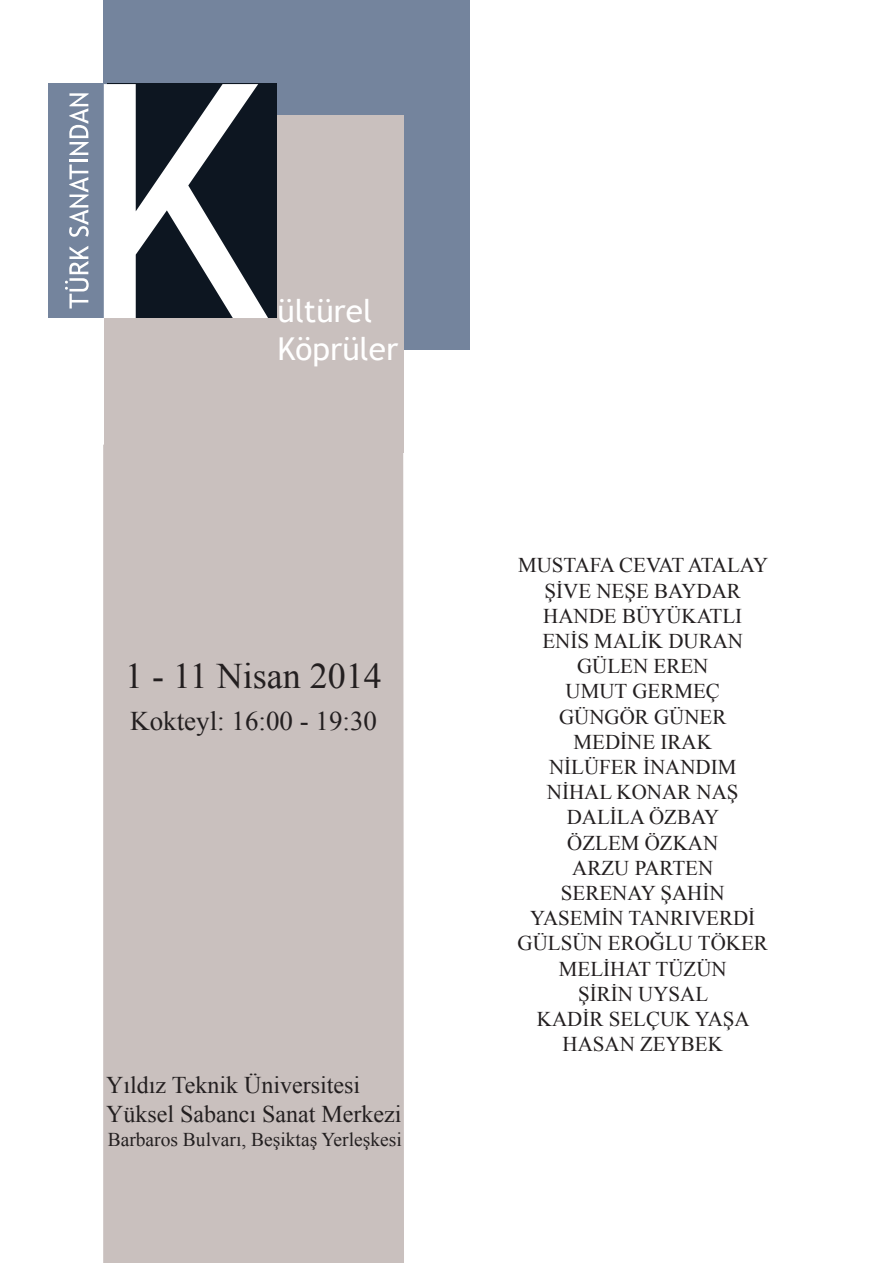
<style>
.page{position:relative;width:893px;height:1263px;background:#fff}
.page>*{position:absolute;margin:0;border:0;box-sizing:border-box;transform-origin:0 0}
.t1{font:36px "Times New Roman";color:#231f20}
.t2{font:31.5px/37.8px "Trebuchet MS";color:#fff}
.t3{font:27px "Times New Roman";color:#231f20}
.t4{font:24px/28.8px "Times New Roman";color:#231f20}
.t5{font:21px/25.2px "Times New Roman";color:#231f20;text-align:center}
.t6{font:19.5px "Times New Roman";color:#231f20}
</style>
<div class="page">
<div style="left:103px;top:445px;width:301px;height:818px;background:#c9c0be"></div>
<div style="left:104px;top:0;width:366px;height:87px;background:#74849d"></div>
<div style="left:177px;top:84px;width:293px;height:266px;background:#74849d"></div>
<div style="left:104px;top:116px;width:300px;height:337px;background:#c9c0be"></div>
<div style="left:89px;top:84px;width:188px;height:234px;background:#0d1621"></div>
<div style="left:48px;top:84px;width:58px;height:234px;background:#74849d"></div>
<svg style="left:104px;top:84px;width:164px;height:234px"></svg>
<svg style="left:65px;top:246px;width:24px;height:62px"></svg>
<svg style="left:69px;top:164px;width:20px;height:73px"></svg>
<hr style="left:69px;top:159px;width:19px;height:3px;background:#fff">
<svg style="left:69px;top:93px;width:20px;height:62px"></svg>
<h2 class="t2" style="left:277px;top:293px;width:122px">ültürel<br>Köprüler</h2>
<h1 class="t1" style="left:125px;top:651px;width:258px">1 - 11 Nisan 2014</h1>
<p class="t3" style="left:130px;top:703px;width:248px">Kokteyl: 16:00 - 19:30</p>
<p class="t4" style="left:106px;top:1070px;width:297px">Yıldız Teknik Üniversitesi<br>Yüksel Sabancı Sanat Merkezi</p>
<p class="t6" style="left:108px;top:1126px;width:296px">Barbaros Bulvarı, Beşiktaş Yerleşkesi</p>
<p class="t5" style="left:517px;top:552px;width:252px">MUSTAFA CEVAT ATALAY<br>ŞİVE NEŞE BAYDAR<br>HANDE BÜYÜKATLI<br>ENİS MALİK DURAN<br>GÜLEN EREN<br>UMUT GERMEÇ<br>GÜNGÖR GÜNER<br>MEDİNE IRAK<br>NİLÜFER İNANDIM<br>NİHAL KONAR NAŞ<br>DALİLA ÖZBAY<br>ÖZLEM ÖZKAN<br>ARZU PARTEN<br>SERENAY ŞAHİN<br>YASEMİN TANRIVERDİ<br>GÜLSÜN EROĞLU TÖKER<br>MELİHAT TÜZÜN<br>ŞİRİN UYSAL<br>KADİR SELÇUK YAŞA<br>HASAN ZEYBEK</p>
</div>
